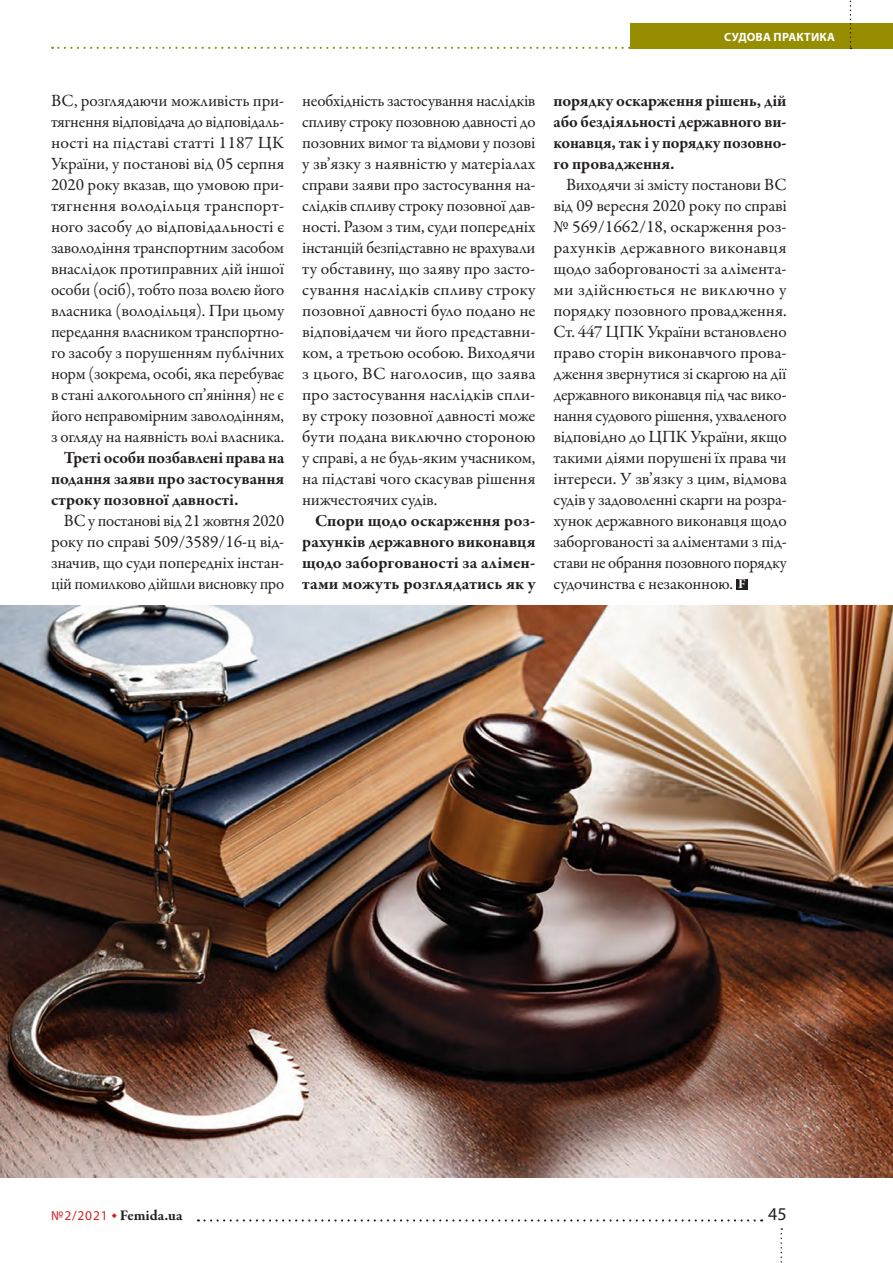
<style>
.page{position:relative;width:893px;height:1263px;background:#fff}
.page>*{position:absolute;margin:0;border:0;box-sizing:border-box;transform-origin:0 0}
.t1{font:18px "Myriad Pro";color:#231f20}
.Bodi_text{font:17.25px/21px "Garamond Premr Pro";letter-spacing:-.015em;color:#231f20;text-align:justify}
.Bodi_text-2{font:700 17.25px/21px "Garamond Premr Pro";color:#231f20;text-align:justify}
.t2{font:700 15px "Garamond Premr Pro";letter-spacing:-.01em;color:#231f20}
.t3{font:700 13.5px "Garamond Premr Pro";color:#fff}
.t4{font:700 12px "Myriad Pro";letter-spacing:.02em;color:#fff}
.s1{font-family:"Myriad Pro";font-weight:400;font-size:13.5px;color:#d1232a}
</style>
<div class="page">
<svg style="left:198px;top:1219px;width:557px;height:2px"></svg>
<svg style="left:780px;top:1228px;width:2px;height:35px"></svg>
<div style="left:630px;top:23px;width:263px;height:26px;background:#968d00"></div>
<svg style="left:850px;top:0;width:1px;height:49px"></svg>
<svg style="left:52px;top:47px;width:571px;height:2px"></svg>
<div style="left:736px;top:579px;width:11px;height:10px;background:#231f20"></div>
<img style="left:1px;top:606px;width:892px;height:572px">
<p class="t4" style="left:724px;top:29px;width:112px">СУДОВА ПРАКТИКА</p>
<p class="Bodi_text" style="left:51px;top:91px;width:235px">ВС, розглядаючи можливість при&shy;тягнення відповідача до відповідаль&shy;ності на підставі статті 1187 ЦК України, у постанові від 05 серпня 2020 року вказав, що умовою при&shy;тягнення володільця транспорт&shy;ного засобу до відповідальності є заволодіння транспортним засобом внаслідок протиправних дій іншої особи (осіб), тобто поза волею його власника (володільця). При цьому передання власником транспортно&shy;го засобу з порушенням публічних норм (зокрема, особі, яка перебуває в стані алкогольного сп’яніння) не є його неправомірним заволодінням, з огляду на наявність волі власника.</p>
<p class="Bodi_text-2" style="left:51px;top:447px;width:235px;text-indent:13px">Треті особи позбавлені права на подання заяви про застосування строку позовної давності.</p>
<p class="Bodi_text" style="left:51px;top:511px;width:235px;text-indent:13px">ВС у постанові від 21 жовтня 2020 року по справі 509/3589/16-ц від&shy;значив, що суди попередніх інстан&shy;цій помилково дійшли висновку про</p>
<p class="Bodi_text" style="left:302px;top:91px;width:235px">необхідність застосування наслідків спливу строку позовною давності до позовних вимог та відмови у позові у зв’язку з наявністю у матеріалах справи заяви про застосування на&shy;слідків спливу строку позовної дав&shy;ності. Разом з тим, суди попередніх інстанцій безпідставно не врахували ту обставину, що заяву про засто&shy;сування наслідків спливу строку позовної давності було подано не відповідачем чи його представни&shy;ком, а третьою особою. Виходячи з цього, ВС наголосив, що заява про застосування наслідків спли&shy;ву строку позовної давності може бути подана виключно стороною у справі, а не будь-яким учасником, на підставі чого скасував рішення нижчестоячих судів.</p>
<p class="Bodi_text-2" style="left:302px;top:510px;width:235px;text-indent:13px">Спори щодо оскарження роз&shy;рахунків державного виконавця щодо заборгованості за алімен&shy;тами можуть розглядатись як у</p>
<p class="Bodi_text-2" style="left:553px;top:90px;width:235px">порядку оскарження рішень, дій або бездіяльності державного ви&shy;конавця, так і у порядку позовно&shy;го провадження.</p>
<p class="Bodi_text" style="left:553px;top:175px;width:235px;text-indent:13px">Виходячи зі змісту постанови ВС від 09 вересня 2020 року по справі № 569/1662/18, оскарження роз&shy;рахунків державного виконавця щодо заборгованості за алімента&shy;ми здійснюється не виключно у порядку позовного провадження.<br>Ст. 447 ЦПК України встановлено право сторін виконавчого прова&shy;дження звернутися зі скаргою на дії державного виконавця під час вико&shy;нання судового рішення, ухваленого відповідно до ЦПК України, якщо такими діями порушені їх права чи інтереси. У зв’язку з цим, відмова судів у задоволенні скарги на розра&shy;хунок державного виконавця щодо заборгованості за аліментами з під&shy;стави не обрання позовного порядку судочинства є незаконною.</p>
<p class="t3" style="left:738px;top:576px;width:9px">F</p>
<p class="t2" style="left:51px;top:1206px;width:133px"><span class="s1">№2/2021</span> Femida.ua</p>
<p class="t1" style="left:768px;top:1203px;width:20px">45</p>
</div>
